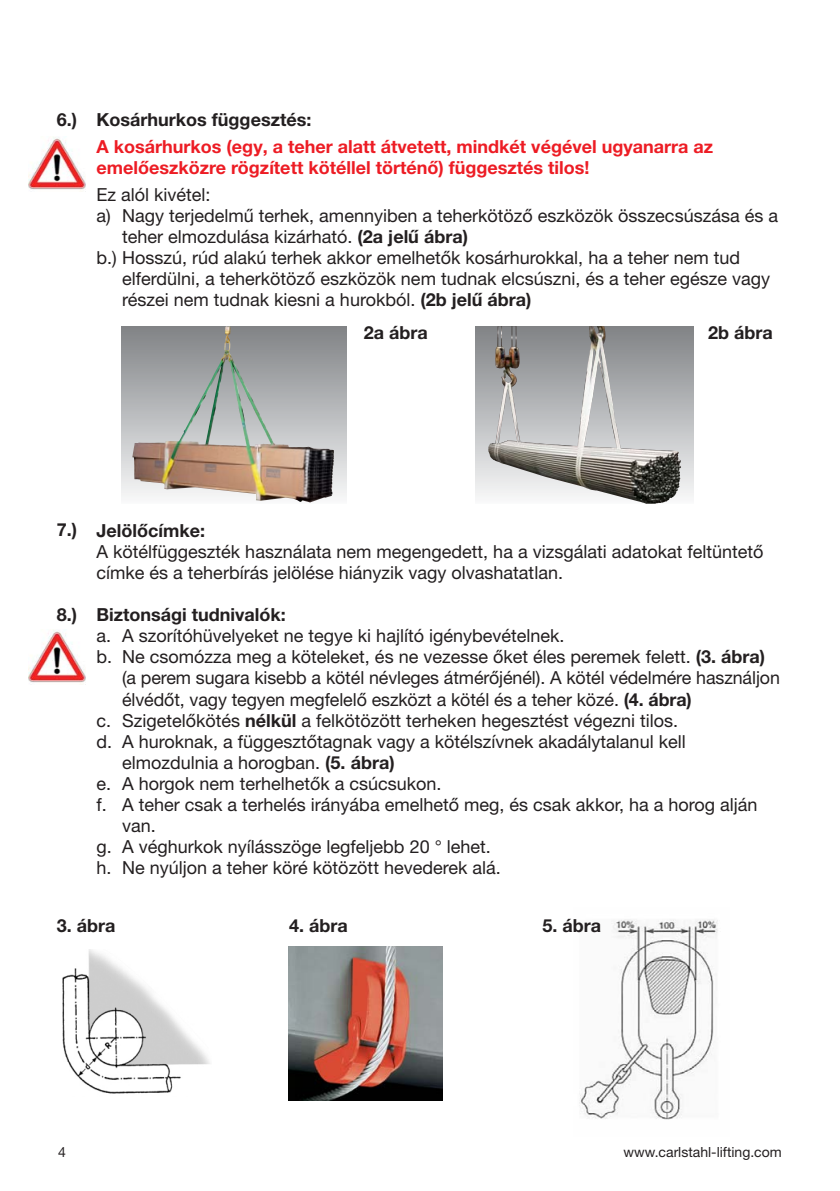
<style>
.page{position:relative;width:840px;height:1191px;background:#fff}
.page>*{position:absolute;margin:0;border:0;box-sizing:border-box;transform-origin:0 0}
.t1{font:18px/21px "Helvetica Neue LT Pro";color:#231f20}
.t2{font:700 18px/21px "Helvetica Neue LT Pro";color:#ed1c24}
.t3{font:700 18px "Helvetica Neue LT Pro";color:#231f20}
.t4{font:14px "Helvetica Neue LT";color:#231f20}
.s1{font-weight:700}
</style>
<div class="page">
<img style="left:579px;top:919px;width:139px;height:201px">
<img style="left:28px;top:137px;width:57px;height:53px">
<img style="left:28px;top:630px;width:57px;height:53px">
<img style="left:62px;top:950px;width:148px;height:144px">
<img style="left:288px;top:946px;width:154px;height:154px">
<div style="left:475px;top:326px;width:218px;height:178px;background:linear-gradient(to bottom,#7f8285,#f7f8f9)"></div>
<img style="left:487px;top:326px;width:194px;height:178px">
<div style="left:122px;top:326px;width:224px;height:178px;background:linear-gradient(to bottom,#7f8285,#f7f8f9)"></div>
<img style="left:132px;top:326px;width:202px;height:176px">
<p class="t3" style="left:57px;top:113px;width:22px">6.)</p>
<p class="t3" style="left:96px;top:113px;width:216px">Kosárhurkos függesztés:</p>
<p class="t2" style="left:96px;top:138px;width:618px">A kosárhurkos (egy, a teher alatt átvetett, mindkét végével ugyanarra az emelőeszközre rögzített kötéllel történő) függesztés tilos!</p>
<p class="t1" style="left:96px;top:186px;width:115px">Ez alól kivétel:</p>
<p class="t1" style="left:96px;top:207px;width:682px">a) Nagy terjedelmű terhek, amennyiben a teherkötöző eszközök összecsúszása és a</p>
<p class="t1" style="left:122px;top:228px;width:347px">teher elmozdulása kizárható. <span class="s1">(2a jelű ábra)</span></p>
<p class="t1" style="left:96px;top:249px;width:645px">b.) Hosszú, rúd alakú terhek akkor emelhetők kosárhurokkal, ha a teher nem tud</p>
<p class="t1" style="left:122px;top:270px;width:649px">elferdülni, a teherkötöző eszközök nem tudnak elcsúszni, és a teher egésze vagy</p>
<p class="t1" style="left:122px;top:291px;width:411px">részei nem tudnak kiesni a hurokból. <span class="s1">(2b jelű ábra)</span></p>
<p class="t3" style="left:363px;top:326px;width:66px">2a ábra</p>
<p class="t3" style="left:707px;top:326px;width:66px">2b ábra</p>
<p class="t3" style="left:57px;top:523px;width:22px">7.)</p>
<p class="t3" style="left:57px;top:608px;width:22px">8.)</p>
<p class="t3" style="left:96px;top:524px;width:110px">Jelölőcímke:</p>
<p class="t1" style="left:96px;top:543px;width:668px">A kötélfüggeszték használata nem megengedett, ha a vizsgálati adatokat feltüntető címke és a teherbírás jelölése hiányzik vagy olvashatatlan.</p>
<p class="t3" style="left:96px;top:608px;width:191px">Biztonsági tudnivalók:</p>
<p class="t1" style="left:96px;top:627px;width:469px">a. A szorítóhüvelyeket ne tegye ki hajlító igénybevételnek.</p>
<p class="t1" style="left:96px;top:648px;width:669px">b. Ne csomózza meg a köteleket, és ne vezesse őket éles peremek felett. <span class="s1">(3. ábra)</span></p>
<p class="t1" style="left:122px;top:669px;width:659px">(a perem sugara kisebb a kötél névleges átmérőjénél). A kötél védelmére használjon</p>
<p class="t1" style="left:122px;top:690px;width:571px">élvédőt, vagy tegyen megfelelő eszközt a kötél és a teher közé. <span class="s1">(4. ábra)</span></p>
<p class="t1" style="left:96px;top:711px;width:583px">c. Szigetelőkötés <span class="s1">nélkül</span> a felkötözött terheken hegesztést végezni tilos.</p>
<p class="t1" style="left:96px;top:732px;width:590px">d. A huroknak, a függesztőtagnak vagy a kötélszívnek akadálytalanul kell</p>
<p class="t1" style="left:122px;top:753px;width:274px">elmozdulnia a horogban. <span class="s1">(5. ábra)</span></p>
<p class="t1" style="left:96px;top:774px;width:346px">e. A horgok nem terhelhetők a csúcsukon.</p>
<p class="t1" style="left:96px;top:795px;width:662px">f. A teher csak a terhelés irányába emelhető meg, és csak akkor, ha a horog alján</p>
<p class="t1" style="left:122px;top:816px;width:35px">van.</p>
<p class="t1" style="left:96px;top:837px;width:396px">g. A véghurkok nyílásszöge legfeljebb 20 ° lehet.</p>
<p class="t1" style="left:96px;top:858px;width:405px">h. Ne nyúljon a teher köré kötözött hevederek alá.</p>
<p class="t3" style="left:57px;top:918px;width:60px">3. ábra</p>
<p class="t3" style="left:289px;top:918px;width:60px">4. ábra</p>
<p class="t3" style="left:542px;top:918px;width:60px">5. ábra</p>
<p class="t4" style="left:58px;top:1147px;width:9px">4</p>
<p class="t4" style="left:623px;top:1147px;width:160px">www.carlstahl-lifting.com</p>
</div>
